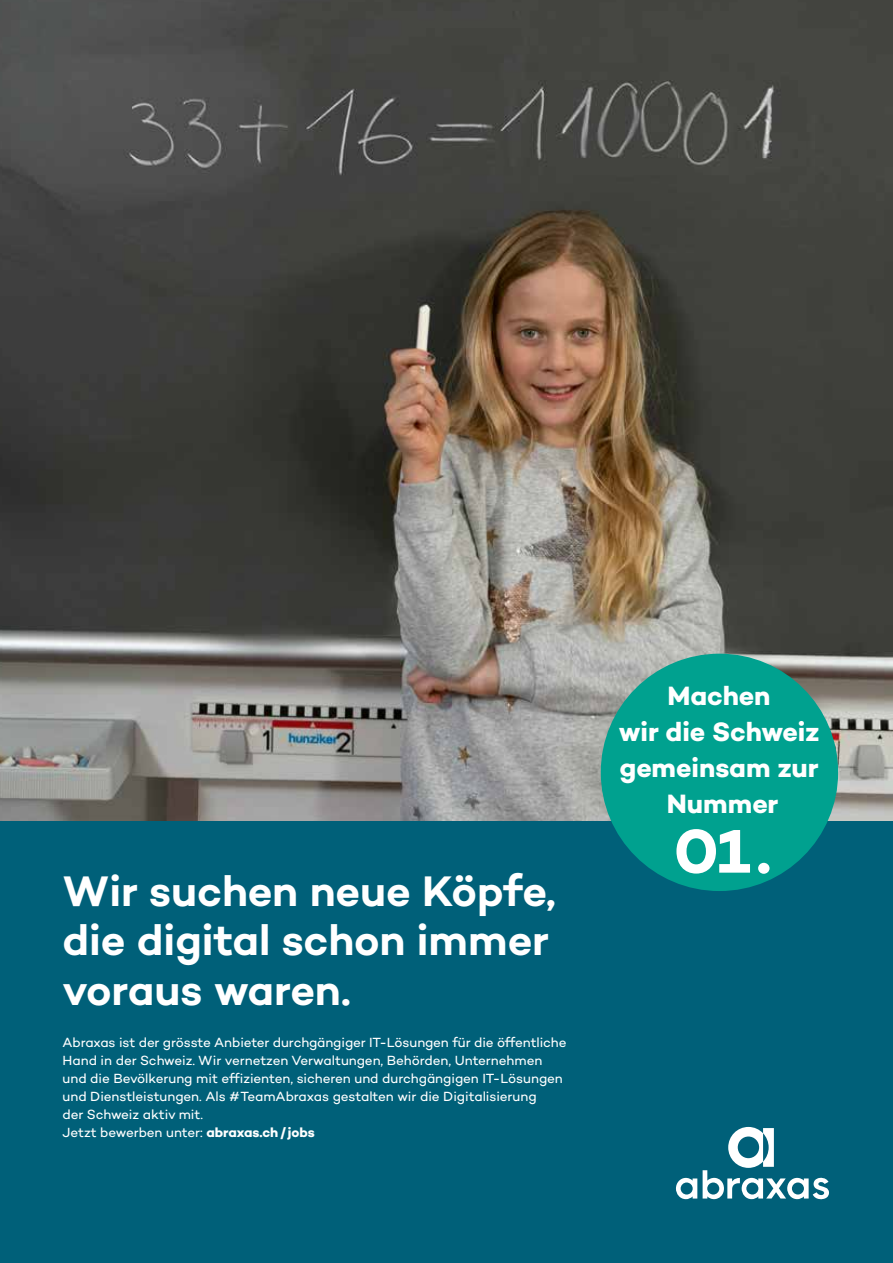
<style>
.page{position:relative;width:893px;height:1263px;background:#fff}
.page>*{position:absolute;margin:0;border:0;box-sizing:border-box;transform-origin:0 0}
.t1{font:700 62.7px "Campton";color:#fff}
.t2{font:600 43.5px/49.5px "Campton";letter-spacing:-.005em;color:#fff}
.t3{font:700 27px/36px "Campton";letter-spacing:-.005em;color:#fff;text-align:center}
.t4{font:13.5px/18px "Campton";letter-spacing:-.005em;color:#fff}
.s1{font-weight:700}
</style>
<div class="page">
<div style="left:0;top:821px;width:893px;height:442px;background:#006079"></div>
<img style="left:0;top:0;width:893px;height:821px">
<svg style="left:676px;top:1178px;width:21px;height:21px"></svg>
<svg style="left:703px;top:1127px;width:126px;height:72px"></svg>
<div style="left:601px;top:654px;width:237px;height:237px;background:#00a18f;border-radius:50%"></div>
<h2 class="t2" style="left:63px;top:865px;width:495px">Wir suchen neue Köpfe, die digital schon immer voraus waren.</h2>
<p class="t4" style="left:63px;top:1033px;width:505px">Abraxas ist der grösste Anbieter durchgängiger IT-Lösungen für die öffentliche Hand in der Schweiz. Wir vernetzen Verwaltungen, Behörden, Unternehmen und die Bevölkerung mit effizienten, sicheren und durchgängigen IT-Lösungen und Dienstleistungen. Als #TeamAbraxas gestalten wir die Digitalisierung<br>der Schweiz aktiv mit.<br>Jetzt bewerben unter: <span class="s1">abraxas.ch/ jobs</span></p>
<h3 class="t3" style="left:619px;top:678px;width:202px">Machen<br>wir die Schweiz gemeinsam zur<br>Nummer</h3>
<h1 class="t1" style="left:674px;top:811px;width:99px">01 .</h1>
</div>
